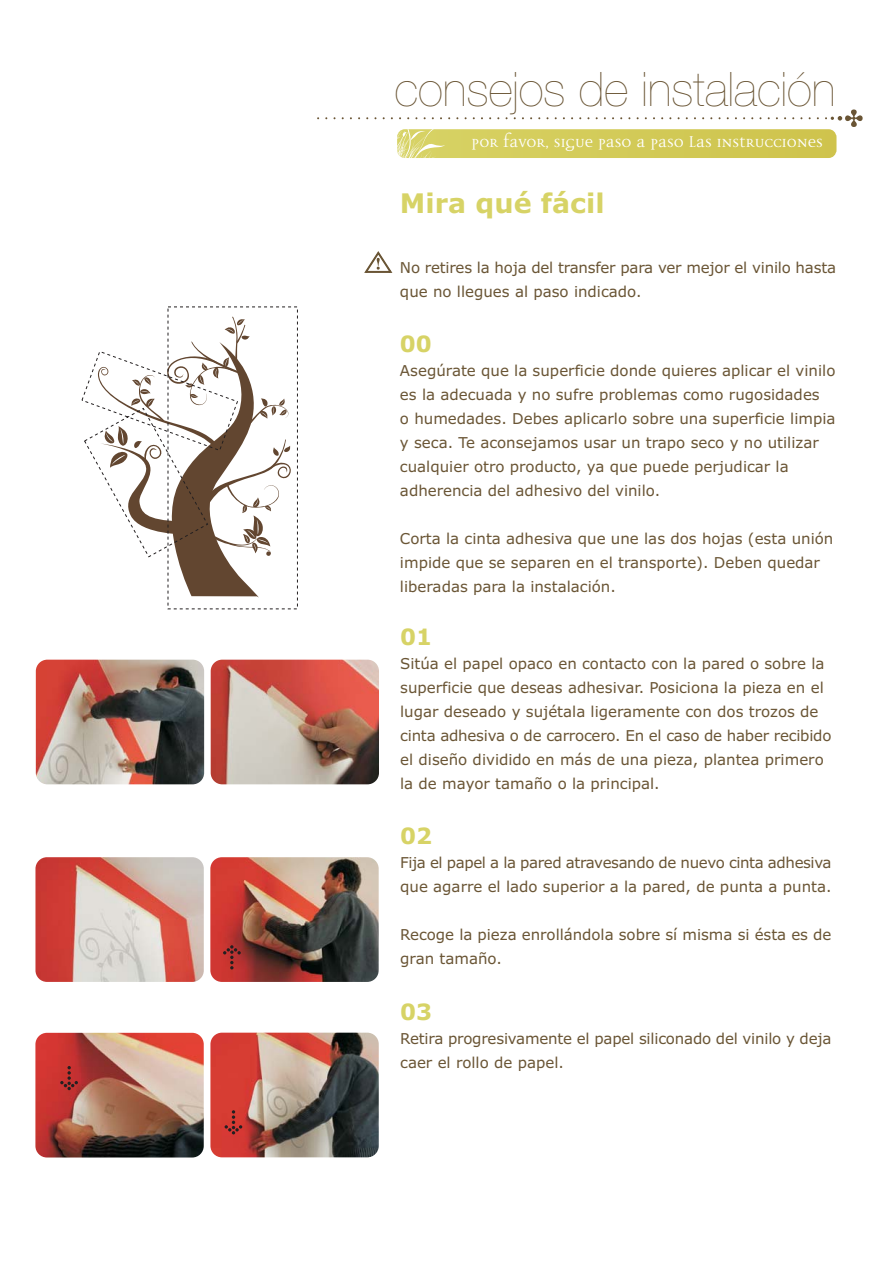
<style>
.page{position:relative;width:893px;height:1263px;background:#fff}
.page>*{position:absolute;margin:0;border:0;box-sizing:border-box;transform-origin:0 0}
.t1{font:200 47.7px "Helvetica Neue";color:#6a5535}
.t2{font:700 27px "Verdana";color:#d7d366}
.t3{font:700 22.5px "Verdana";color:#d7d366}
.t4{font:21px "Disturbance";color:#fff}
.t5{font:15px/24px "Verdana";color:#6a5535}
.t6{font:15px/24px "Verdana";letter-spacing:-.025em;color:#6a5535}
</style>
<div class="page">
<img style="left:211px;top:660px;width:168px;height:124px;border-radius:12px">
<img style="left:35px;top:1033px;width:169px;height:125px;border-radius:12px">
<img style="left:210px;top:1033px;width:169px;height:124px;border-radius:12px">
<img style="left:36px;top:660px;width:168px;height:124px;border-radius:12px">
<img style="left:35px;top:857px;width:169px;height:125px;border-radius:12px">
<img style="left:210px;top:857px;width:168px;height:125px;border-radius:12px">
<div style="left:397px;top:129px;width:439px;height:29px;background:#d2ca57;border-radius:8px"></div>
<svg style="left:397px;top:129px;width:51px;height:29px"></svg>
<svg style="left:364px;top:251px;width:29px;height:22px"></svg>
<svg style="left:81px;top:306px;width:217px;height:304px"></svg>
<svg style="left:223px;top:945px;width:18px;height:24px"></svg>
<svg style="left:60px;top:1066px;width:18px;height:24px"></svg>
<svg style="left:224px;top:1110px;width:18px;height:24px"></svg>
<svg style="left:825px;top:109px;width:37px;height:49px"></svg>
<h1 class="t1" style="left:394px;top:72px;width:443px">consejos de instalación</h1>
<h3 class="t4" style="left:471px;top:128px;width:353px">por favor, sigue paso a paso las instrucciones</h3>
<h2 class="t2" style="left:400px;top:192px;width:206px">Mira qué fácil</h2>
<p class="t5" style="left:400px;top:257px;width:437px">No retires la hoja del transfer para ver mejor el vinilo hasta que no llegues al paso indicado.</p>
<h3 class="t3" style="left:400px;top:335px;width:33px">00</h3>
<p class="t5" style="left:400px;top:360px;width:437px">Asegúrate que la superficie donde quieres aplicar el vinilo es la adecuada y no sufre problemas como rugosidades<br>o humedades. Debes aplicarlo sobre una superficie limpia y seca. Te aconsejamos usar un trapo seco y no utilizar cualquier otro producto, ya que puede perjudicar la adherencia del adhesivo del vinilo.</p>
<p class="t5" style="left:400px;top:528px;width:435px">Corta la cinta adhesiva que une las dos hojas (esta unión impide que se separen en el transporte). Deben quedar liberadas para la instalación.</p>
<h3 class="t3" style="left:400px;top:628px;width:33px">01</h3>
<p class="t5" style="left:400px;top:653px;width:433px">Sitúa el papel opaco en contacto con la pared o sobre la superficie que deseas adhesivar. Posiciona la pieza en el lugar deseado y sujétala ligeramente con dos trozos de cinta adhesiva o de carrocero. En el caso de haber recibido el diseño dividido en más de una pieza, plantea primero la de mayor tamaño o la principal.</p>
<h3 class="t3" style="left:400px;top:827px;width:33px">02</h3>
<p class="t6" style="left:400px;top:852px;width:433px">Fija el papel a la pared atravesando de nuevo cinta adhesiva que agarre el lado superior a la pared, de punta a punta.</p>
<p class="t5" style="left:400px;top:924px;width:433px">Recoge la pieza enrollándola sobre sí misma si ésta es de gran tamaño.</p>
<h3 class="t3" style="left:400px;top:1003px;width:33px">03</h3>
<p class="t5" style="left:400px;top:1028px;width:433px">Retira progresivamente el papel siliconado del vinilo y deja caer el rollo de papel.</p>
</div>
